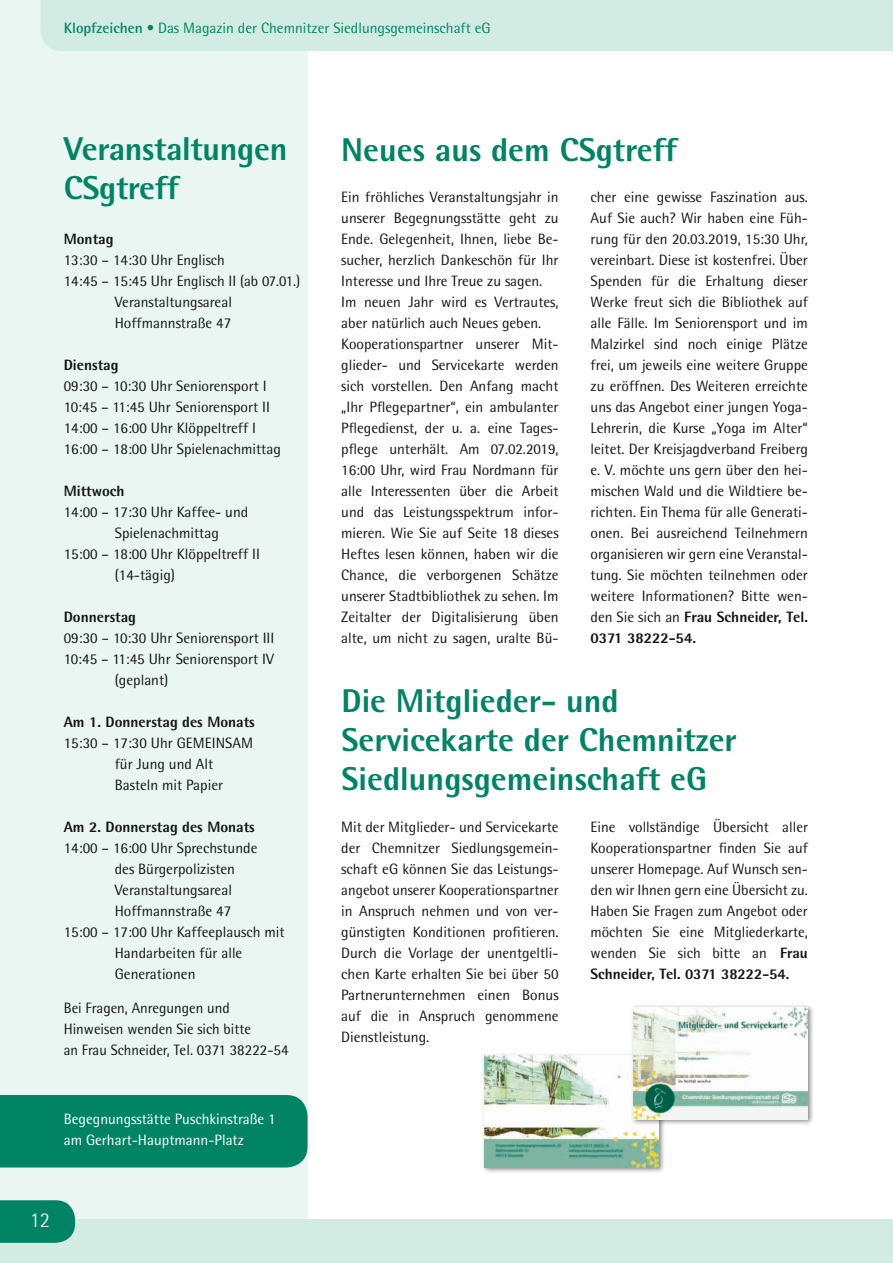
<style>
.page{position:relative;width:893px;height:1263px;background:#fff}
.page>*{position:absolute;margin:0;border:0;box-sizing:border-box;transform-origin:0 0}
.t1{font:800 33px/39px "Rotis Semi Sans";color:#008464}
.t2{font:300 21px "Rotis Semi Sans";color:#fff}
.t3{font:15px/21px "Rotis Semi Sans";color:#131413}
.t4{font:800 15px "Rotis Semi Sans";color:#131413}
.t5{font:15px "Rotis Semi Sans";color:#008464}
.t6{font:15px/21px "Rotis Semi Sans";color:#fff}
.s1{font-weight:700}
.s2{font-weight:800}
</style>
<div class="page">
<div style="left:0;top:0;width:308px;height:1263px;background:#eaf6f2"></div>
<div style="left:0;top:1095px;width:308px;height:72px;background:#008464"></div>
<div style="left:482px;top:1052px;width:183px;height:122px;background:#131413;opacity:.5"></div>
<img style="left:485px;top:1055px;width:174px;height:113px">
<div style="left:631px;top:1004px;width:183px;height:122px;background:#131413;opacity:.5"></div>
<img style="left:634px;top:1007px;width:174px;height:112px">
<div style="left:40px;top:0;width:853px;height:51px;background:#d2ece3"></div>
<div style="left:0;top:1219px;width:893px;height:44px;background:#d2ece3"></div>
<svg style="left:0;top:1200px;width:75px;height:43px;background:#0c8a6b"></svg>
<p class="t5" style="left:64px;top:19px;width:428px"><span class="s1">Klopfzeichen</span> • Das Magazin der Chemnitzer Siedlungsgemeinschaft eG</p>
<h1 class="t1" style="left:64px;top:129px;width:225px">Veranstaltungen<br>CSgtreff</h1>
<p class="t4" style="left:64px;top:229px;width:51px">Montag</p>
<p class="t3" style="left:64px;top:249px;width:162px">13:30 – 14:30 Uhr Englisch</p>
<p class="t3" style="left:64px;top:270px;width:238px">14:45 – 15:45 Uhr Englisch II (ab 07.01.)</p>
<p class="t3" style="left:115px;top:291px;width:119px">Veranstaltungsareal</p>
<p class="t3" style="left:115px;top:312px;width:118px">Hoffmannstraße 47</p>
<p class="t4" style="left:64px;top:355px;width:56px">Dienstag</p>
<p class="t3" style="left:64px;top:375px;width:219px">09:30 – 10:30 Uhr Seniorensport I 10:45 – 11:45 Uhr Seniorensport II 14:00 – 16:00 Uhr Klöppeltreff I 16:00 – 18:00 Uhr Spielenachmittag</p>
<p class="t4" style="left:64px;top:481px;width:62px">Mittwoch</p>
<p class="t3" style="left:64px;top:501px;width:186px">14:00 – 17:30 Uhr Kaffee- und</p>
<p class="t3" style="left:115px;top:522px;width:106px">Spielenachmittag</p>
<p class="t3" style="left:64px;top:543px;width:198px">15:00 – 18:00 Uhr Klöppeltreff II</p>
<p class="t3" style="left:115px;top:564px;width:62px">(14-tägig)</p>
<p class="t4" style="left:64px;top:607px;width:74px">Donnerstag</p>
<p class="t3" style="left:64px;top:627px;width:212px">09:30 – 10:30 Uhr Seniorensport III</p>
<p class="t3" style="left:64px;top:648px;width:212px">10:45 – 11:45 Uhr Seniorensport IV</p>
<p class="t3" style="left:115px;top:669px;width:55px">(geplant)</p>
<p class="t4" style="left:64px;top:712px;width:193px">Am 1. Donnerstag des Monats</p>
<p class="t3" style="left:115px;top:732px;width:140px;text-indent:-51px">15:30 – 17:30 Uhr GEMEINSAM für Jung und Alt<br>Basteln mit Papier</p>
<p class="t4" style="left:64px;top:817px;width:193px">Am 2. Donnerstag des Monats</p>
<p class="t3" style="left:64px;top:837px;width:195px">14:00 – 16:00 Uhr Sprechstunde</p>
<p class="t3" style="left:115px;top:858px;width:122px">des Bürgerpolizisten</p>
<p class="t3" style="left:115px;top:879px;width:119px">Veranstaltungsareal</p>
<p class="t3" style="left:115px;top:900px;width:118px">Hoffmannstraße 47</p>
<p class="t3" style="left:64px;top:921px;width:222px">15:00 – 17:00 Uhr Kaffeeplausch mit</p>
<p class="t3" style="left:115px;top:942px;width:129px">Handarbeiten für alle</p>
<p class="t3" style="left:115px;top:963px;width:82px">Generationen</p>
<p class="t3" style="left:64px;top:998px;width:226px">Bei Fragen, Anregungen und<br>Hinweisen wenden Sie sich bitte<br>an Frau Schneider, Tel. 0371 38222-54</p>
<p class="t6" style="left:64px;top:1108px;width:213px">Begegnungsstätte Puschkinstraße 1 am Gerhart-Hauptmann-Platz</p>
<h2 class="t2" style="left:30px;top:1208px;width:22px">12</h2>
<h1 class="t1" style="left:341px;top:129px;width:337px">Neues aus dem CSgtreff</h1>
<p class="t3" style="left:591px;top:186px;width:219px;text-align:justify">cher eine gewisse Faszination aus.<br>Auf Sie auch? Wir haben eine Füh&shy;rung für den 20.03.2019, 15:30 Uhr, vereinbart. Diese ist kostenfrei. Über Spenden für die Erhaltung dieser Werke freut sich die Bibliothek auf alle Fälle. Im Seniorensport und im Malzirkel sind noch einige Plätze frei, um jeweils eine weitere Gruppe zu eröffnen. Des Weiteren erreichte uns das Angebot einer jungen Yoga-Lehrerin, die Kurse „Yoga im Alter“ leitet. Der Kreisjagdverband Freiberg e. V. möchte uns gern über den hei&shy;mischen Wald und die Wildtiere be&shy;richten. Ein Thema für alle Generati&shy;onen. Bei ausreichend Teilnehmern organisieren wir gern eine Veranstal&shy;tung. Sie möchten teilnehmen oder weitere Informationen? Bitte wen&shy;den Sie sich an <span class="s2">Frau Schneider, Tel.<br>0371 38222-54.</span></p>
<p class="t3" style="left:341px;top:186px;width:219px">Ein fröhliches Veranstaltungsjahr in unserer Begegnungsstätte geht zu Ende. Gelegenheit, Ihnen, liebe Be&shy;sucher, herzlich Dankeschön für Ihr Interesse und Ihre Treue zu sagen.<br>Im neuen Jahr wird es Vertrautes, aber natürlich auch Neues geben.<br>Kooperationspartner unserer Mit&shy;glieder- und Servicekarte werden sich vorstellen. Den Anfang macht „Ihr Pflegepartner“, ein ambulanter Pflegedienst, der u. a. eine Tages&shy;pflege unterhält. Am 07.02.2019, 16:00 Uhr, wird Frau Nordmann für alle Interessenten über die Arbeit und das Leistungsspektrum infor&shy;mieren. Wie Sie auf Seite 18 dieses Heftes lesen können, haben wir die Chance, die verborgenen Schätze unserer Stadtbibliothek zu sehen. Im Zeitalter der Digitalisierung üben alte, um nicht zu sagen, uralte Bü-</p>
<h1 class="t1" style="left:341px;top:681px;width:397px">Die Mitglieder- und<br>Servicekarte der Chemnitzer<br>Siedlungsgemeinschaft eG</h1>
<p class="t3" style="left:341px;top:816px;width:219px;text-align:justify">Mit der Mitglieder- und Servicekarte der Chemnitzer Siedlungsgemein&shy;schaft eG können Sie das Leistungs&shy;angebot unserer Kooperationspartner in Anspruch nehmen und von ver&shy;günstigten Konditionen profitieren.<br>Durch die Vorlage der unentgeltli&shy;chen Karte erhalten Sie bei über 50<br>Partnerunternehmen einen Bonus auf die in Anspruch genommene Dienstleistung.</p>
<p class="t3" style="left:591px;top:816px;width:219px;text-align:justify">Eine vollständige Übersicht aller Kooperationspartner finden Sie auf unserer Homepage. Auf Wunsch sen&shy;den wir Ihnen gern eine Übersicht zu.<br>Haben Sie Fragen zum Angebot oder möchten Sie eine Mitgliederkarte, wenden Sie sich bitte an <span class="s2">Frau Schneider, Tel. 0371 38222-54.</span></p>
</div>
